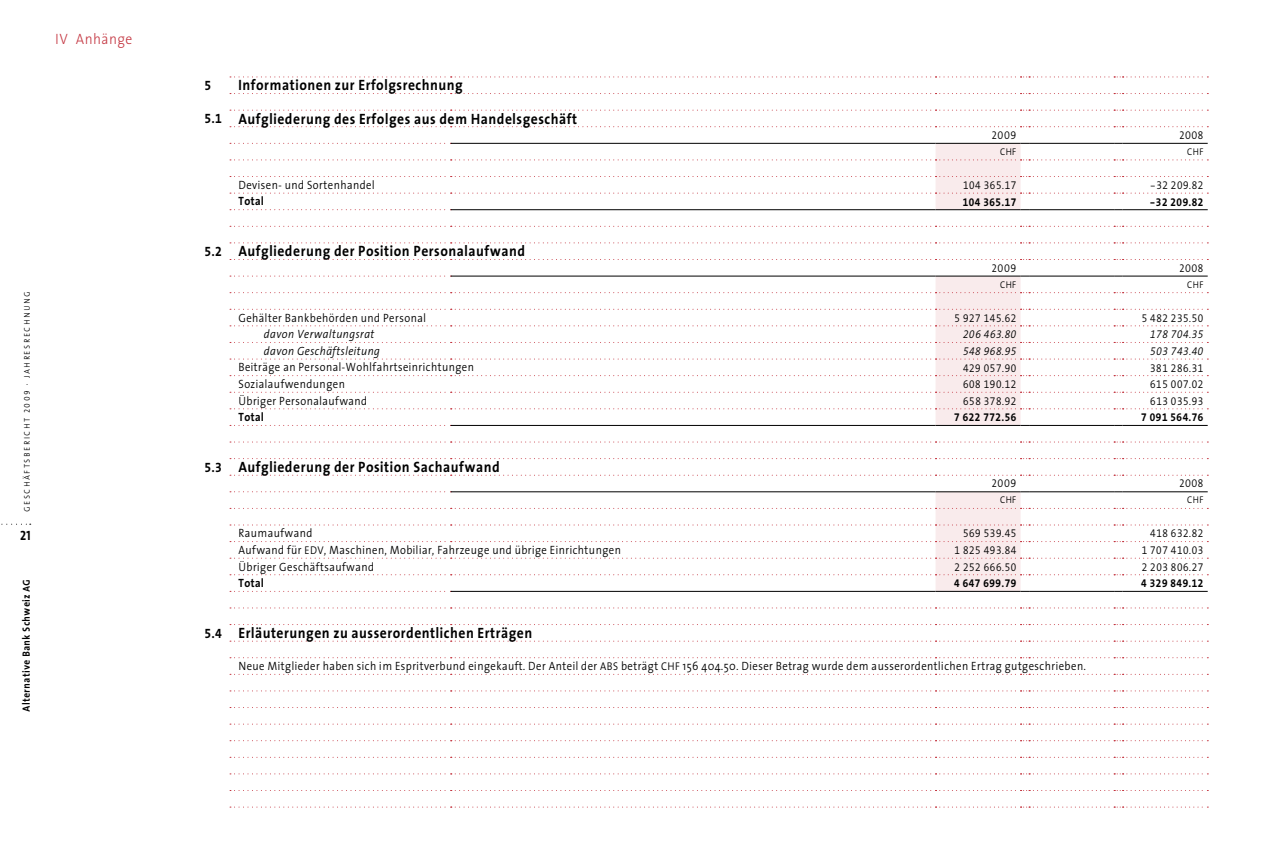
<style>
.page{position:relative;width:1263px;height:868px;background:#fff}
.page>*{position:absolute;margin:0;border:0;box-sizing:border-box;transform-origin:0 0}
.t1{font:15px "The Sans Bold CL";letter-spacing:.015em;color:#000}
.t2{font:15px "The Sans Light Cl";letter-spacing:.01em;color:#c3343f}
.t3{font:13.5px "The Sans Bold CL Caps";color:#000}
.t4{font:13.5px "The Sans Bold CL Expert";color:#000}
.t5{font:12px "The Sans Semi Light CL";letter-spacing:.01em;color:#000}
.t6{font:italic 12px "The Sans Semi Light CL";letter-spacing:.01em;color:#000}
.t7{font:12px "The Sans Bold CL";letter-spacing:.01em;color:#000}
.t8{font:11.25px "The Sans Semi Light Cl Expert";letter-spacing:.02em;color:#000}
.t9{font:11.25px "The Sans Bold CL Expert";letter-spacing:.02em;color:#000}
.t10{font:italic 11.25px "The Sans Semi Light Cl Expert";letter-spacing:.02em;color:#000}
.t11{font:11.25px "The Sans Semi Light CL Caps";letter-spacing:.02em;color:#000}
.t12{font:10.5px "The Sans Bold CL";letter-spacing:.03em;color:#000}
.t13{font:9.75px "The Sans Semi Light CL";letter-spacing:.01em;color:#000}
.t14{font:8.25px "The Sans Semi Light CL";color:#000}
.s1{font-family:"The Sans Semi Light CL Caps"}
.s2{font-size:10.05px}
.s3{font-family:"The Sans Bold CL Expert";font-size:13.5px}
.s4{font-size:11.25px}
</style>
<div class="page">
<svg style="left:230px;top:607px;width:978px;height:1px"></svg>
<svg style="left:230px;top:690px;width:978px;height:1px"></svg>
<svg style="left:230px;top:77px;width:978px;height:1px"></svg>
<svg style="left:230px;top:93px;width:978px;height:1px"></svg>
<svg style="left:230px;top:110px;width:978px;height:1px"></svg>
<svg style="left:230px;top:126px;width:978px;height:1px"></svg>
<svg style="left:230px;top:624px;width:978px;height:1px"></svg>
<svg style="left:230px;top:640px;width:978px;height:1px"></svg>
<svg style="left:230px;top:707px;width:978px;height:1px"></svg>
<svg style="left:230px;top:773px;width:978px;height:1px"></svg>
<svg style="left:230px;top:790px;width:978px;height:1px"></svg>
<svg style="left:230px;top:806px;width:978px;height:1px"></svg>
<svg style="left:230px;top:657px;width:978px;height:1px"></svg>
<svg style="left:230px;top:674px;width:978px;height:1px"></svg>
<svg style="left:230px;top:143px;width:978px;height:449px"></svg>
<svg style="left:230px;top:723px;width:978px;height:1px"></svg>
<svg style="left:230px;top:740px;width:978px;height:1px"></svg>
<svg style="left:230px;top:756px;width:978px;height:1px"></svg>
<p class="t2" style="left:55px;top:27px;width:79px">IV Anhänge</p>
<p class="t14" style="left:20px;top:378px;width:87px;rotate:-90deg">Jahresrechnung</p>
<p class="t14" style="left:20px;top:512px;width:123px;rotate:-90deg">Gesch äftsbericht <span class="s1">2009</span></p>
<p class="t3" style="left:20px;top:524px;width:13px">21</p>
<p class="t12" style="left:17px;top:711px;width:134px;rotate:-90deg">Alternative Bank Schweiz <span class="s2">AG</span></p>
<p class="t4" style="left:204px;top:74px;width:9px">5</p>
<p class="t1" style="left:238px;top:73px;width:226px">Informationen zur Erfolgsrechnung</p>
<p class="t1" style="left:204px;top:106px;width:375px"><span class="s3">5.1</span> Aufgliederung des Erfolges aus dem Handelsgeschäft</p>
<p class="t11" style="left:991px;top:126px;width:26px">2009</p>
<p class="t11" style="left:1179px;top:126px;width:26px">2008</p>
<p class="t13" style="left:1000px;top:143px;width:18px">CHF</p>
<p class="t13" style="left:1187px;top:143px;width:18px">CHF</p>
<p class="t5" style="left:238px;top:175px;width:138px">Devisen- und Sortenhandel</p>
<p class="t8" style="left:963px;top:176px;width:55px">104 365.17</p>
<p class="t8" style="left:1150px;top:176px;width:55px">-32 209.82</p>
<p class="t7" style="left:238px;top:191px;width:27px">Total</p>
<p class="t9" style="left:962px;top:192px;width:55px">104 365.17</p>
<p class="t9" style="left:1149px;top:192px;width:55px">-32 209.82</p>
<p class="t1" style="left:204px;top:239px;width:322px"><span class="s3">5.2</span> Aufgliederung der Position Personalaufwand</p>
<p class="t11" style="left:991px;top:258px;width:26px">2009</p>
<p class="t11" style="left:1179px;top:258px;width:26px">2008</p>
<p class="t13" style="left:1000px;top:276px;width:18px">CHF</p>
<p class="t13" style="left:1187px;top:276px;width:18px">CHF</p>
<p class="t5" style="left:238px;top:307px;width:189px">Gehälter Bankbehörden und Personal</p>
<p class="t8" style="left:954px;top:308px;width:64px">5 927 145.62</p>
<p class="t8" style="left:1141px;top:308px;width:64px">5 482 235.50</p>
<p class="t6" style="left:264px;top:324px;width:112px">davon Verwaltungsrat</p>
<p class="t10" style="left:963px;top:325px;width:55px">206 463.80</p>
<p class="t10" style="left:1150px;top:325px;width:55px">178 704.35</p>
<p class="t6" style="left:264px;top:341px;width:118px">davon Geschäftsleitung</p>
<p class="t10" style="left:963px;top:342px;width:55px">548 968.95</p>
<p class="t10" style="left:1150px;top:342px;width:55px">503 743.40</p>
<p class="t5" style="left:238px;top:357px;width:237px">Beiträge an Personal-Wohlfahrtseinrichtungen</p>
<p class="t8" style="left:963px;top:358px;width:55px">429 057.90</p>
<p class="t8" style="left:1150px;top:358px;width:55px">381 286.31</p>
<p class="t5" style="left:238px;top:374px;width:108px">Sozialaufwendungen</p>
<p class="t8" style="left:963px;top:375px;width:55px">608 190.12</p>
<p class="t8" style="left:1150px;top:375px;width:55px">615 007.02</p>
<p class="t5" style="left:238px;top:390px;width:131px">Übriger Personalaufwand</p>
<p class="t8" style="left:963px;top:391px;width:55px">658 378.92</p>
<p class="t8" style="left:1150px;top:391px;width:55px">613 035.93</p>
<p class="t7" style="left:238px;top:407px;width:27px">Total</p>
<p class="t9" style="left:954px;top:408px;width:64px">7 622 772.56</p>
<p class="t9" style="left:1141px;top:408px;width:64px">7 091 564.76</p>
<p class="t1" style="left:204px;top:454px;width:297px"><span class="s3">5.3</span> Aufgliederung der Position Sachaufwand</p>
<p class="t11" style="left:991px;top:474px;width:26px">2009</p>
<p class="t11" style="left:1179px;top:474px;width:26px">2008</p>
<p class="t13" style="left:1000px;top:492px;width:18px">CHF</p>
<p class="t13" style="left:1187px;top:492px;width:18px">CHF</p>
<p class="t5" style="left:238px;top:523px;width:76px">Raumaufwand</p>
<p class="t8" style="left:963px;top:524px;width:55px">569 539.45</p>
<p class="t8" style="left:1150px;top:524px;width:55px">418 632.82</p>
<p class="t5" style="left:238px;top:540px;width:384px">Aufwand für <span class="s4">EDV</span>, Maschinen, Mobiliar, Fahrzeuge und übrige Einrichtungen</p>
<p class="t8" style="left:954px;top:541px;width:64px">1 825 493.84</p>
<p class="t8" style="left:1141px;top:541px;width:64px">1 707 410.03</p>
<p class="t5" style="left:238px;top:556px;width:137px">Übriger Geschäftsaufwand</p>
<p class="t8" style="left:954px;top:557px;width:64px">2 252 666.50</p>
<p class="t8" style="left:1141px;top:557px;width:64px">2 203 806.27</p>
<p class="t7" style="left:238px;top:573px;width:27px">Total</p>
<p class="t9" style="left:954px;top:574px;width:64px">4 647 699.79</p>
<p class="t9" style="left:1141px;top:574px;width:64px">4 329 849.12</p>
<p class="t1" style="left:204px;top:620px;width:330px"><span class="s3">5.4</span> Erläuterungen zu ausserordentlichen Erträgen</p>
<p class="t5" style="left:238px;top:656px;width:849px">Neue Mitglieder haben sich im Espritverbund eingekauft. Der Anteil der <span class="s4">ABS</span> beträgt <span class="s4">CHF</span> 156 404.50. Dieser Betrag wurde dem ausserordentlichen Ertrag gutgeschrieben.</p>
</div>
